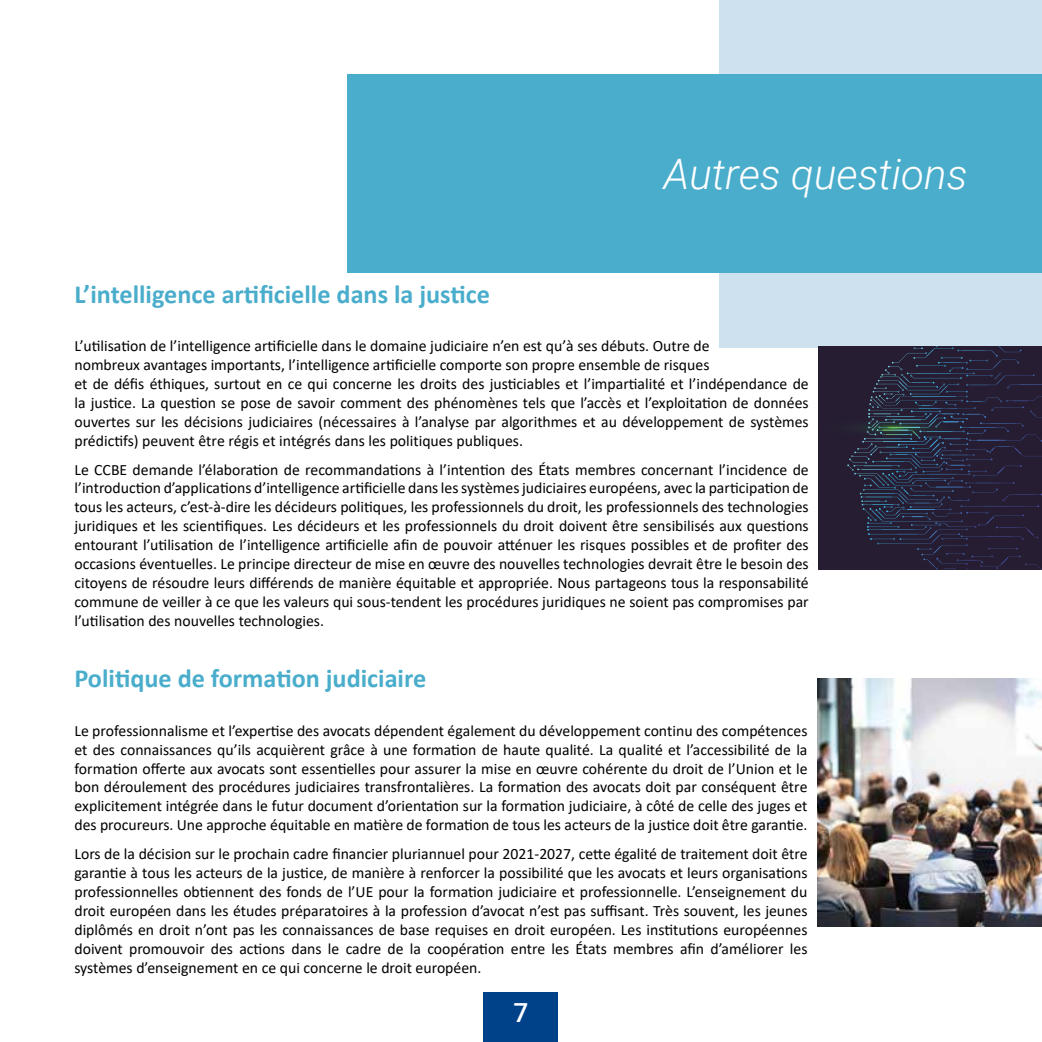
<style>
.page{position:relative;width:1042px;height:1042px;background:#fff}
.page>*{position:absolute;margin:0;border:0;box-sizing:border-box;transform-origin:0 0}
.t1{font:italic 300 42px "Roboto";color:#fff}
.t2{font:700 26.25px "Calibri";color:#49adcb}
.t3{font:500 26.25px "Roboto";color:#fff}
.t4{font:15.75px/18.9px "Calibri";color:#000;text-align:justify}
</style>
<div class="page">
<div style="left:484px;top:992px;width:74px;height:50px;background:#004289"></div>
<div style="left:719px;top:0;width:323px;height:347px;background:#cde2ee"></div>
<div style="left:347px;top:74px;width:695px;height:199px;background:#49adcb"></div>
<div style="left:819px;top:346px;width:223px;height:223px;background:#261d32"></div>
<svg style="left:892px;top:346px;width:129px;height:24px"></svg>
<img style="left:861px;top:407px;width:164px;height:20px">
<img style="left:868px;top:407px;width:91px;height:17px">
<svg style="left:860px;top:427px;width:168px;height:21px"></svg>
<img style="left:817px;top:678px;width:225px;height:248px">
<h1 class="t1" style="left:664px;top:145px;width:305px">Autres questions</h1>
<h2 class="t2" style="left:74px;top:275px;width:417px">L’intelligence artificielle dans la justice</h2>
<p class="t4" style="left:74px;top:336px;width:736px;text-align:left">L’utilisation de l’intelligence artificielle dans le domaine judiciaire n’en est qu’à ses débuts. Outre de<br>nombreux avantages importants, l’intelligence artificielle comporte son propre ensemble de risques<br>et de défis éthiques, surtout en ce qui concerne les droits des justiciables et l’impartialité et l’indépendance de la justice. La question se pose de savoir comment des phénomènes tels que l’accès et l’exploitation de données ouvertes sur les décisions judiciaires (nécessaires à l’analyse par algorithmes et au développement de systèmes prédictifs) peuvent être régis et intégrés dans les politiques publiques.</p>
<p class="t4" style="left:74px;top:459px;width:736px">Le CCBE demande l’élaboration de recommandations à l’intention des États membres concernant l’incidence de l’introduction d’applications d’intelligence artificielle dans les systèmes judiciaires européens, avec la participation de tous les acteurs, c’est-à-dire les décideurs politiques, les professionnels du droit, les professionnels des technologies juridiques et les scientifiques. Les décideurs et les professionnels du droit doivent être sensibilisés aux questions entourant l’utilisation de l’intelligence artificielle afin de pouvoir atténuer les risques possibles et de profiter des occasions éventuelles. Le principe directeur de mise en œuvre des nouvelles technologies devrait être le besoin des citoyens de résoudre leurs différends de manière équitable et appropriée. Nous partageons tous la responsabilité commune de veiller à ce que les valeurs qui sous-tendent les procédures juridiques ne soient pas compromises par l’utilisation des nouvelles technologies.</p>
<h2 class="t2" style="left:74px;top:660px;width:353px">Politique de formation judiciaire</h2>
<p class="t4" style="left:74px;top:720px;width:734px">Le professionnalisme et l’expertise des avocats dépendent également du développement continu des compétences et des connaissances qu’ils acquièrent grâce à une formation de haute qualité. La qualité et l’accessibilité de la formation offerte aux avocats sont essentielles pour assurer la mise en œuvre cohérente du droit de l’Union et le bon déroulement des procédures judiciaires transfrontalières. La formation des avocats doit par conséquent être explicitement intégrée dans le futur document d’orientation sur la formation judiciaire, à côté de celle des juges et des procureurs. Une approche équitable en matière de formation de tous les acteurs de la justice doit être garantie.</p>
<p class="t4" style="left:74px;top:844px;width:734px">Lors de la décision sur le prochain cadre financier pluriannuel pour 2021-2027, cette égalité de traitement doit être garantie à tous les acteurs de la justice, de manière à renforcer la possibilité que les avocats et leurs organisations professionnelles obtiennent des fonds de l’UE pour la formation judiciaire et professionnelle. L’enseignement du droit européen dans les études préparatoires à la profession d’avocat n’est pas suffisant. Très souvent, les jeunes diplômés en droit n’ont pas les connaissances de base requises en droit européen. Les institutions européennes doivent promouvoir des actions dans le cadre de la coopération entre les États membres afin d’améliorer les systèmes d’enseignement en ce qui concerne le droit européen.</p>
<h2 class="t3" style="left:513px;top:994px;width:16px">7</h2>
</div>
